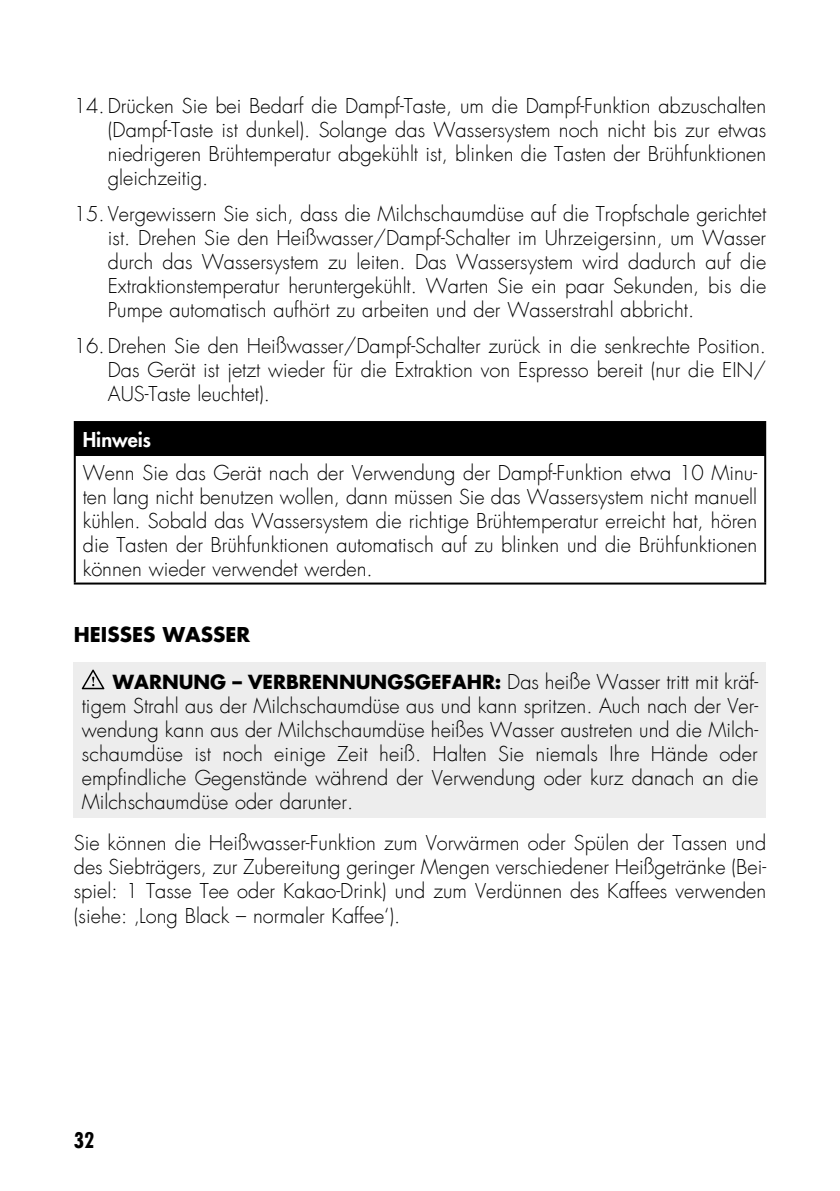
<style>
.page{position:relative;width:840px;height:1191px;background:#fff}
.page>*{position:absolute;margin:0;border:0;box-sizing:border-box;transform-origin:0 0}
.t1{font:700 condensed 21px "Futura LT";color:#000}
.t2{font:300 20px/24px "Futura LT";color:#000;text-align:justify}
.t3{font:700 20px "Futura LT";color:#000}
.t4{font:800 20px "Futura LT";color:#fff}
.t5{font:700 19px "Futura LT";color:#000}
.s1{font-weight:300;font-size:20px}
</style>
<div class="page">
<div style="left:75px;top:422px;width:689px;height:33px;background:#000"></div>
<hr style="left:74px;top:456px;width:2px;height:126px;background:#000">
<hr style="left:763px;top:456px;width:2px;height:126px;background:#000">
<hr style="left:74px;top:582px;width:691px;height:2px;background:#000">
<hr style="left:74px;top:421px;width:691px;height:2px;background:#000">
<hr style="left:74px;top:423px;width:2px;height:31px;background:#000">
<hr style="left:763px;top:423px;width:2px;height:31px;background:#000">
<hr style="left:74px;top:454px;width:691px;height:2px;background:#000">
<div style="left:74px;top:661px;width:691px;height:156px;background:#ededed"></div>
<svg style="left:82px;top:669px;width:22px;height:20px"></svg>
<p class="t2" style="left:108px;top:94px;width:659px;text-indent:-34px">14.Drücken Sie bei Bedarf die Dampf-Taste, um die Dampf-Funktion abzuschalten (Dampf-Taste ist dunkel). Solange das Wassersystem noch nicht bis zur etwas niedrigeren Brühtemperatur abgekühlt ist, blinken die Tasten der Brühfunktionen gleichzeitig.</p>
<p class="t2" style="left:108px;top:202px;width:659px;text-indent:-34px">15. Vergewissern Sie sich, dass die Milchschaumdüse auf die Tropfschale gerichtet ist. Drehen Sie den Heißwasser/Dampf-Schalter im Uhrzeigersinn, um Wasser durch das Wassersystem zu leiten. Das Wassersystem wird dadurch auf die Extraktionstemperatur heruntergekühlt. Warten Sie ein paar Sekunden, bis die Pumpe automatisch aufhört zu arbeiten und der Wasserstrahl abbricht.</p>
<p class="t2" style="left:108px;top:334px;width:659px;text-indent:-34px">16.Drehen Sie den Heißwasser/Dampf-Schalter zurück in die senkrechte Position.<br>Das Gerät ist jetzt wieder für die Extraktion von Espresso bereit (nur die EIN/ AUS-Taste leuchtet).</p>
<p class="t4" style="left:83px;top:426px;width:70px">Hinweis</p>
<p class="t2" style="left:83px;top:461px;width:675px">Wenn Sie das Gerät nach der Verwendung der Dampf-Funktion etwa 10 Minu&shy;ten lang nicht benutzen wollen, dann müssen Sie das Wassersystem nicht manuell kühlen. Sobald das Wassersystem die richtige Brühtemperatur erreicht hat, hören die Tasten der Brühfunktionen automatisch auf zu blinken und die Brühfunktionen können wieder verwendet werden.</p>
<p class="t3" style="left:74px;top:621px;width:178px">HEISSES WASSER</p>
<p class="t5" style="left:113px;top:669px;width:646px">WARNUNG – VERBRENNUNGSGEFAHR: <span class="s1">Das heiße Wasser tritt mit kräf-</span></p>
<p class="t2" style="left:82px;top:694px;width:677px">tigem Strahl aus der Milchschaumdüse aus und kann spritzen. Auch nach der Ver&shy;wendung kann aus der Milchschaumdüse heißes Wasser austreten und die Milch&shy;schaumdüse ist noch einige Zeit heiß. Halten Sie niemals Ihre Hände oder empfindliche Gegenstände während der Verwendung oder kurz danach an die Milchschaumdüse oder darunter.</p>
<p class="t2" style="left:74px;top:831px;width:693px">Sie können die Heißwasser-Funktion zum Vorwärmen oder Spülen der Tassen und des Siebträgers, zur Zubereitung geringer Mengen verschiedener Heißgetränke (Bei&shy;spiel: 1 Tasse Tee oder Kakao-Drink) und zum Verdünnen des Kaffees verwenden (siehe: ‚Long Black – normaler Kaffee‘).</p>
<p class="t1" style="left:74px;top:1127px;width:22px">32</p>
</div>
